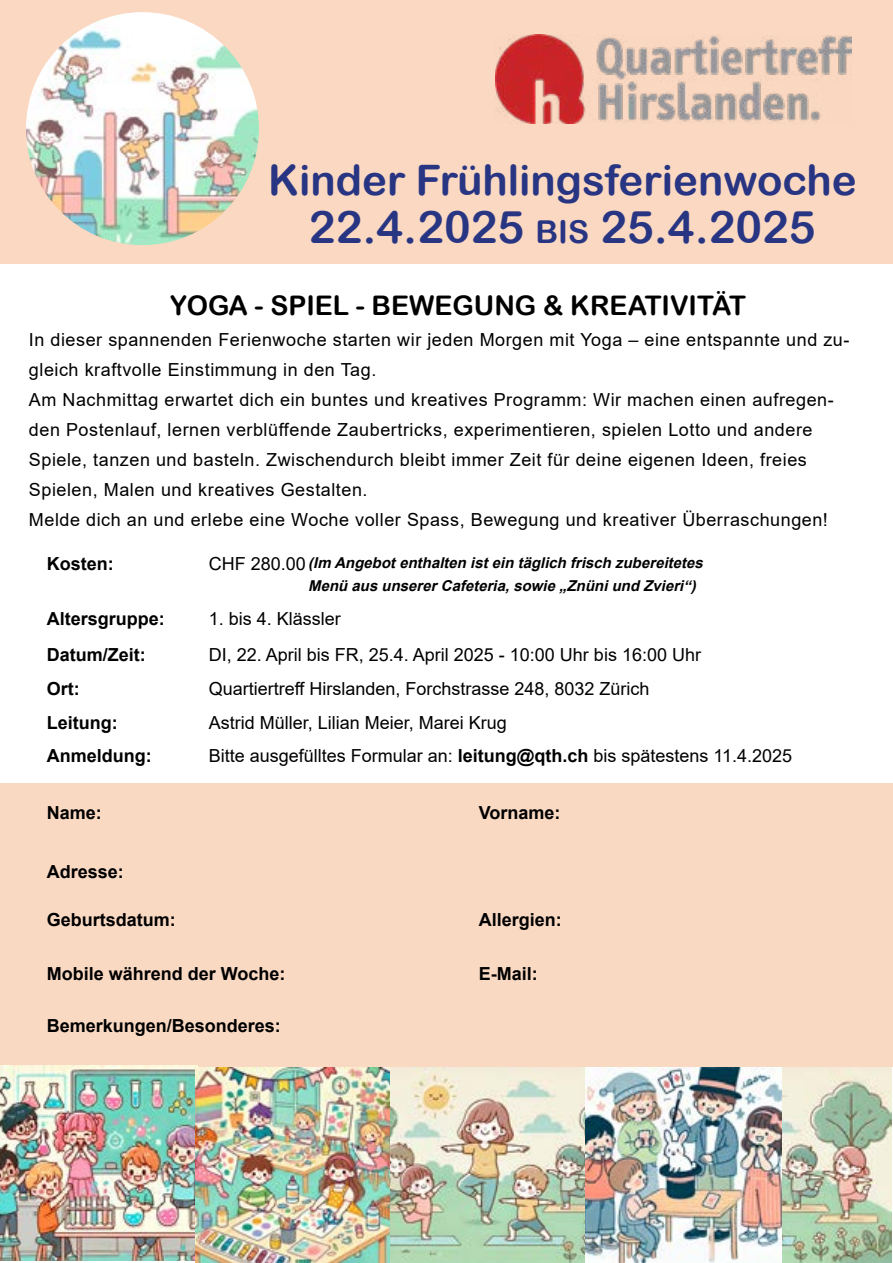
<style>
.page{position:relative;width:893px;height:1263px;background:#fff}
.page>*{position:absolute;margin:0;border:0;box-sizing:border-box;transform-origin:0 0}
.t1{font:45px "Arial Rounded MT Bold";color:#283583}
.t2{font:42px "Arial Rounded MT Bold";color:#283583}
.t3{font:27px "Arial Rounded MT Bold";color:#000}
.t4{font:18px/30px "Arial";letter-spacing:.03em;color:#000}
.t5{font:18px "Arial";color:#000}
.t6{font:700 18px "Arial";color:#000}
.t7{font:italic 700 15px/23.4px "Arial";color:#000}
.s1{font-size:31.5px}
.s2{font-weight:700}
</style>
<div class="page">
<div style="left:0;top:0;width:893px;height:264px;background:#fad4bb"></div>
<div style="left:0;top:784px;width:893px;height:283px;background:#fad9c3"></div>
<img style="left:495px;top:35px;width:357px;height:88px">
<img style="left:0;top:1065px;width:197px;height:195px">
<img style="left:195px;top:1068px;width:391px;height:195px">
<img style="left:586px;top:1068px;width:305px;height:195px">
<img style="left:26px;top:12px;width:233px;height:233px;border-radius:116px">
<h2 class="t2" style="left:268px;top:156px;width:590px">Kinder Frühlingsferienwoche</h2>
<h1 class="t1" style="left:309px;top:201px;width:508px">22.4.2025 <span class="s1">bis</span> 25.4.2025</h1>
<h3 class="t3" style="left:170px;top:289px;width:577px">YOGA - SPIEL - BEWEGUNG &amp; KREATIVITÄT</h3>
<p class="t4" style="left:29px;top:325px;width:822px">In dieser spannenden Ferienwoche starten wir jeden Morgen mit Yoga – eine entspannte und zu&shy;gleich kraftvolle Einstimmung in den Tag.<br>Am Nachmittag erwartet dich ein buntes und kreatives Programm: Wir machen einen aufregen&shy;den Postenlauf, lernen verblüffende Zaubertricks, experimentieren, spielen Lotto und andere Spiele, tanzen und basteln. Zwischendurch bleibt immer Zeit für deine eigenen Ideen, freies Spielen, Malen und kreatives Gestalten.<br>Melde dich an und erlebe eine Woche voller Spass, Bewegung und kreativer Überraschungen!</p>
<p class="t6" style="left:47px;top:551px;width:68px">Kosten:</p>
<p class="t4" style="left:209px;top:549px;width:99px">CHF 280.00</p>
<p class="t7" style="left:308px;top:551px;width:401px">(Im Angebotenthalten istein täglich frisch zubereitetes<br>Menü ausunsererCafeteria,sowie„Znüniund Zvieri“)</p>
<p class="t6" style="left:47px;top:606px;width:120px">Altersgruppe:</p>
<p class="t5" style="left:209px;top:607px;width:134px">1. bis 4. Klässler</p>
<p class="t6" style="left:47px;top:642px;width:100px">Datum/Zeit:</p>
<p class="t5" style="left:209px;top:643px;width:494px">DI, 22. April bis FR, 25.4. April 2025 - 10:00 Uhr bis 16:00 Uhr</p>
<p class="t6" style="left:47px;top:676px;width:34px">Ort:</p>
<p class="t5" style="left:209px;top:676px;width:442px">Quartiertreff Hirslanden, Forchstrasse 248, 8032 Zürich</p>
<p class="t6" style="left:47px;top:710px;width:72px">Leitung:</p>
<p class="t5" style="left:209px;top:710px;width:300px">Astrid Müller, Lilian Meier, Marei Krug</p>
<p class="t6" style="left:47px;top:743px;width:106px">Anmeldung:</p>
<p class="t5" style="left:209px;top:743px;width:585px">Bitte ausgefülltes Formular an: <span class="s2">leitung@qth.ch</span> bis spätestens 11.4.2025</p>
<p class="t6" style="left:47px;top:800px;width:57px">Name:</p>
<p class="t6" style="left:479px;top:800px;width:83px">Vorname:</p>
<p class="t6" style="left:47px;top:859px;width:79px">Adresse:</p>
<p class="t6" style="left:47px;top:907px;width:131px">Geburtsdatum:</p>
<p class="t6" style="left:479px;top:907px;width:85px">Allergien:</p>
<p class="t6" style="left:47px;top:961px;width:240px">Mobile während der Woche:</p>
<p class="t6" style="left:479px;top:961px;width:61px">E-Mail:</p>
<p class="t6" style="left:47px;top:1013px;width:236px">Bemerkungen/Besonderes:</p>
</div>
